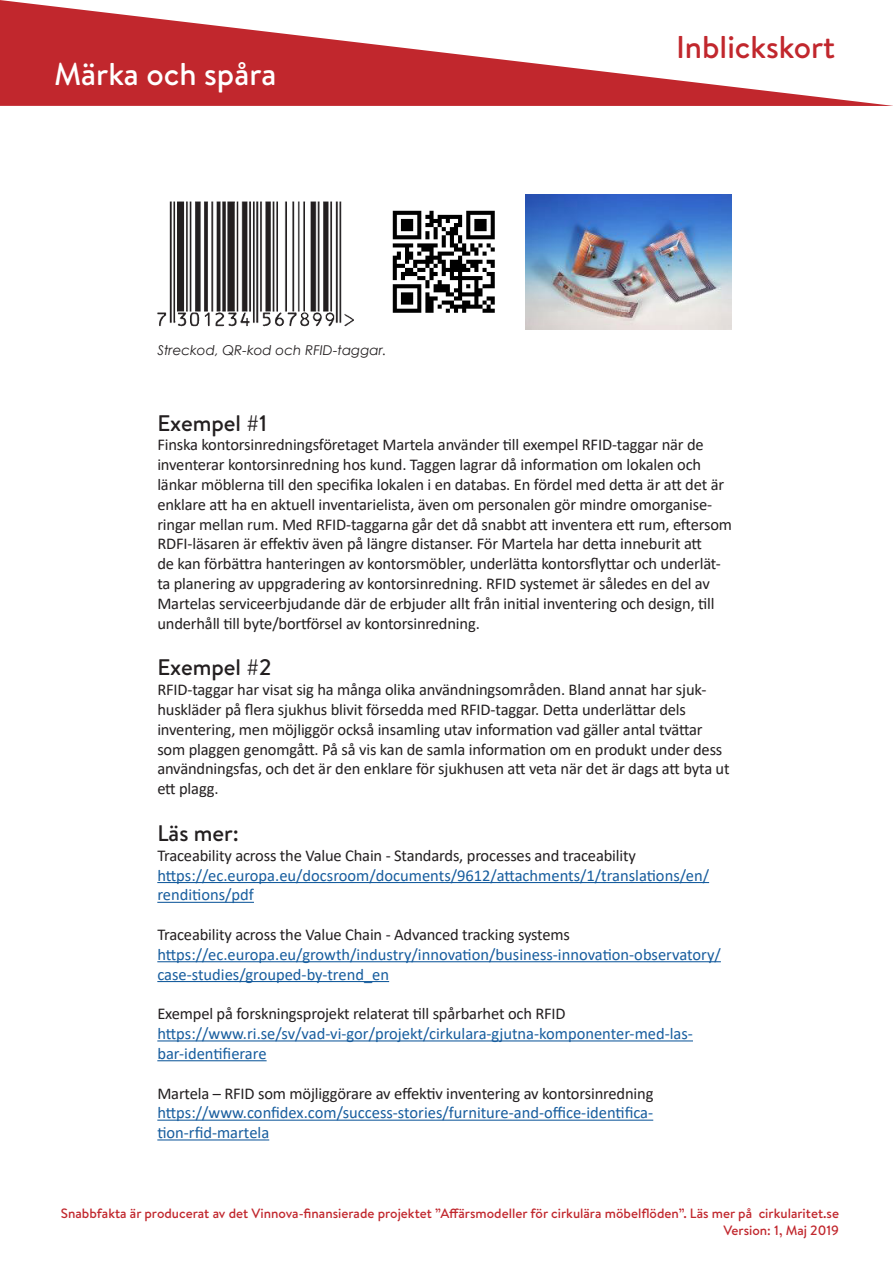
<style>
.page{position:relative;width:893px;height:1263px;background:#fff}
.page>*{position:absolute;margin:0;border:0;box-sizing:border-box;transform-origin:0 0}
.t1{font:500 31.5px "Brandon Text";color:#fff}
.t2{font:500 31.5px "Brandon Text";color:#c1272d}
.t3{font:500 22.5px "Brandon Text";color:#231f20}
.t4{font:16.5px/19.8px "Calibri";letter-spacing:-.01em;color:#231f20}
.t5{font:16.5px/19.8px "Calibri";color:#175d9e}
.t6{font:500 13.5px "Brandon Text";color:#c1272d}
.t7{font:italic 13.5px "Century Gothic";color:#231f20}
</style>
<div class="page">
<svg style="left:0;top:0;width:893px;height:106px"></svg>
<hr style="left:157px;top:882px;width:552px;height:1px;background:#175d9e">
<hr style="left:157px;top:902px;width:97px;height:1px;background:#175d9e">
<hr style="left:157px;top:961px;width:564px;height:1px;background:#175d9e">
<hr style="left:157px;top:981px;width:232px;height:1px;background:#175d9e">
<hr style="left:157px;top:1040px;width:536px;height:1px;background:#175d9e">
<hr style="left:157px;top:1060px;width:110px;height:1px;background:#175d9e">
<hr style="left:157px;top:1119px;width:496px;height:2px;background:#175d9e">
<hr style="left:157px;top:1139px;width:112px;height:1px;background:#175d9e">
<img style="left:157px;top:201px;width:196px;height:126px">
<img style="left:392px;top:210px;width:103px;height:103px">
<img style="left:525px;top:195px;width:206px;height:135px">
<p class="t1" style="left:54px;top:52px;width:224px">Märka och spåra</p>
<p class="t7" style="left:157px;top:340px;width:231px">Streckod, QR-kod och RFID-taggar.</p>
<p class="t2" style="left:676px;top:25px;width:161px">Inblickskort</p>
<p class="t3" style="left:157px;top:407px;width:111px">Exempel #1</p>
<p class="t4" style="left:157px;top:435px;width:576px">Finska kontorsinredningsföretaget Martela använder till exempel RFID-taggar när de inventerar kontorsinredning hos kund. Taggen lagrar då information om lokalen och länkar möblerna till den specifika lokalen i en databas. En fördel med detta är att det är enklare att ha en aktuell inventarielista, även om personalen gör mindre omorganise&shy;ringar mellan rum. Med RFID-taggarna går det då snabbt att inventera ett rum, eftersom RDFI-läsaren är effektiv även på längre distanser. För Martela har detta inneburit att<br>de kan förbättra hanteringen av kontorsmöbler, underlätta kontorsflyttar och underlät&shy;ta planering av uppgradering av kontorsinredning. RFID systemet är således en del av Martelas serviceerbjudande där de erbjuder allt från initial inventering och design, till underhåll till byte/bortförsel av kontorsinredning.</p>
<p class="t3" style="left:157px;top:652px;width:116px">Exempel #2</p>
<p class="t4" style="left:157px;top:679px;width:574px">RFID-taggar har visat sig ha många olika användningsområden. Bland annat har sjuk&shy;huskläder på flera sjukhus blivit försedda med RFID-taggar. Detta underlättar dels inventering, men möjliggör också insamling utav information vad gäller antal tvättar som plaggen genomgått. På så vis kan de samla information om en produkt under dess användningsfas, och det är den enklare för sjukhusen att veta när det är dags att byta ut ett plagg.</p>
<p class="t3" style="left:157px;top:818px;width:83px">Läs mer:</p>
<p class="t4" style="left:157px;top:845px;width:480px">Traceability across the Value Chain - Standards, processes and traceability</p>
<p class="t5" style="left:157px;top:865px;width:553px">https://ec.europa.eu/docsroom/documents/9612/attachments/1/translations/en/ renditions/pdf</p>
<p class="t4" style="left:157px;top:924px;width:414px">Traceability across the Value Chain - Advanced tracking systems</p>
<p class="t5" style="left:157px;top:944px;width:565px">https://ec.europa.eu/growth/industry/innovation/business-innovation-observatory/ case-studies/grouped-by-trend_en</p>
<p class="t4" style="left:157px;top:1003px;width:410px">Exempel på forskningsprojekt relaterat till spårbarhet och RFID</p>
<p class="t5" style="left:157px;top:1023px;width:537px">https://www.ri.se/sv/vad-vi-gor/projekt/cirkulara-gjutna-komponenter-med-las&shy;bar-identifierare</p>
<p class="t4" style="left:157px;top:1083px;width:498px">Martela – RFID som möjliggörare av effektiv inventering av kontorsinredning</p>
<p class="t5" style="left:157px;top:1102px;width:497px">https://www.confidex.com/success-stories/furniture-and-office-identifica&shy;tion-rfid-martela</p>
<p class="t6" style="left:61px;top:1204px;width:779px">Snabbfakta är producerat av det Vinnova-finansierade projektet ”Affärsmodeller för cirkulära möbelflöden”. Läs mer på cirkularitet.se</p>
<p class="t6" style="left:724px;top:1221px;width:117px">Version: 1, Maj 2019</p>
</div>
